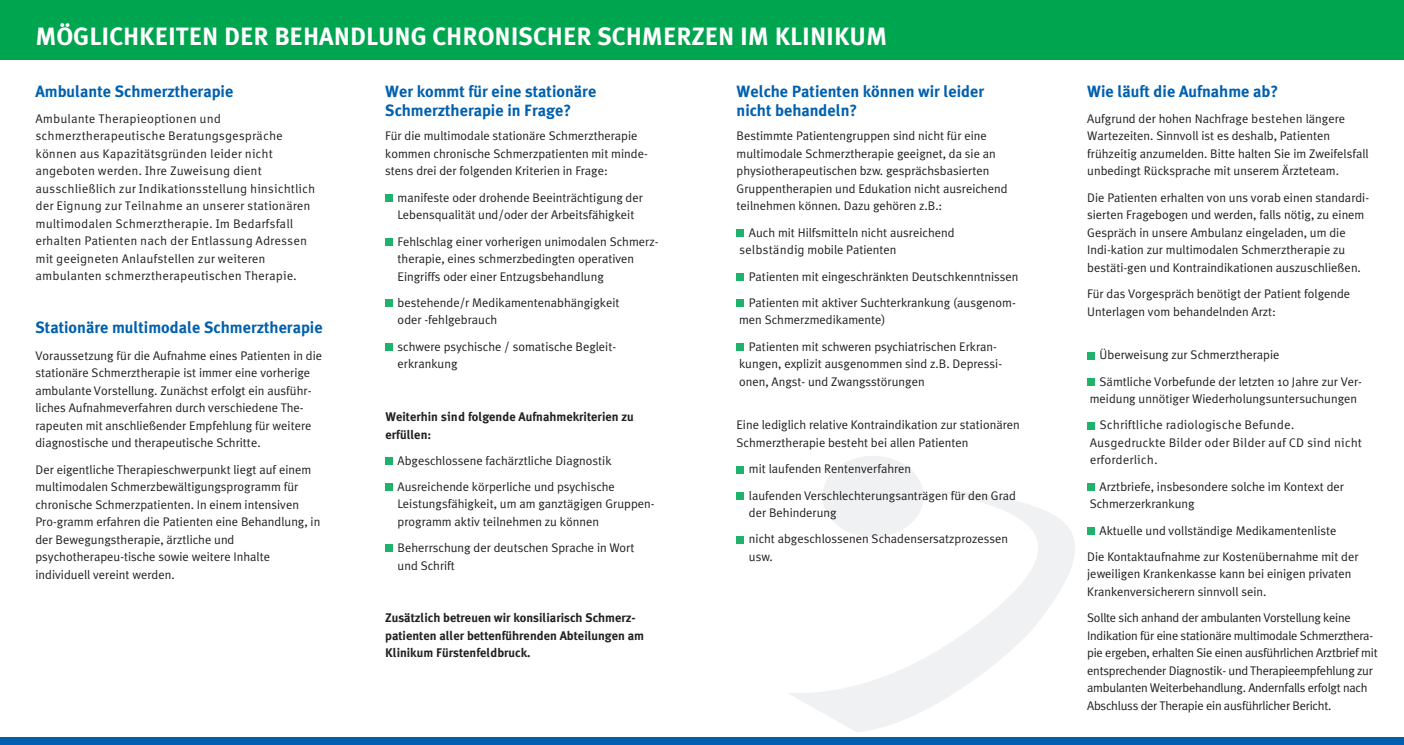
<style>
.page{position:relative;width:1404px;height:745px;background:#fff}
.page>*{position:absolute;margin:0;border:0;box-sizing:border-box;transform-origin:0 0}
.Headline{font:700 25px "Meta Plus";color:#fff}
.Headline-2{font:700 16.25px/19.6px "Meta Plus";color:#0160ae}
.Fließtext{font:700 16.25px "Meta Plus";color:#0160ae}
.Fließtext-2{font:12.5px/17.5px "Meta Plus Normal";color:#231f20}
.Fließtext_eingerückt{font:12.5px/17.5px "Meta Plus Normal";color:#231f20}
.Fließtext-3{font:12.5px/17.5px "Meta Correspondence Pro";color:#231f20}
.Fließtext-4{font:12.5px/17.5px "Meta Plus Normal";letter-spacing:-.02em;color:#231f20}
.Fließtext-5{font:700 12.5px/17.5px "Meta Plus";color:#231f20}
.Fließtext_eingerückt-2{font:12.5px/17.5px "Meta Correspondence Pro";color:#231f20}
.s1{font-family:"Meta Correspondence Pro"}
</style>
<div class="page">
<div style="left:0;top:0;width:1403px;height:60px;background:#00a54f"></div>
<div style="left:822px;top:455px;width:101px;height:82px;background:#f0f1f3;border-radius:50%"></div>
<svg style="left:788px;top:489px;width:287px;height:242px"></svg>
<div style="left:736px;top:229px;width:8px;height:7px;background:#1eb26a"></div>
<div style="left:736px;top:273px;width:8px;height:7px;background:#1eb26a"></div>
<div style="left:736px;top:299px;width:8px;height:7px;background:#1eb26a"></div>
<div style="left:736px;top:343px;width:8px;height:7px;background:#1eb26a"></div>
<div style="left:736px;top:465px;width:8px;height:8px;background:#1eb26a"></div>
<div style="left:736px;top:491px;width:8px;height:8px;background:#1eb26a"></div>
<div style="left:736px;top:535px;width:8px;height:8px;background:#1eb26a"></div>
<div style="left:1087px;top:351px;width:7px;height:8px;background:#1eb26a"></div>
<div style="left:1087px;top:378px;width:7px;height:7px;background:#1eb26a"></div>
<div style="left:1087px;top:421px;width:7px;height:8px;background:#1eb26a"></div>
<div style="left:1087px;top:483px;width:7px;height:7px;background:#1eb26a"></div>
<div style="left:1087px;top:526px;width:7px;height:8px;background:#1eb26a"></div>
<div style="left:385px;top:194px;width:7px;height:7px;background:#1eb26a"></div>
<div style="left:385px;top:238px;width:7px;height:7px;background:#1eb26a"></div>
<div style="left:385px;top:299px;width:7px;height:7px;background:#1eb26a"></div>
<div style="left:385px;top:343px;width:7px;height:7px;background:#1eb26a"></div>
<div style="left:385px;top:456px;width:7px;height:8px;background:#1eb26a"></div>
<div style="left:385px;top:483px;width:7px;height:7px;background:#1eb26a"></div>
<div style="left:385px;top:544px;width:7px;height:7px;background:#1eb26a"></div>
<div style="left:0;top:737px;width:1403px;height:7px;background:#0160ae"></div>
<p class="Headline" style="left:35px;top:22px;width:853px">MÖGLICHKEITEN DER BEHANDLUNG CHRONISCHER SCHMERZEN IM KLINIKUM</p>
<p class="Fließtext" style="left:35px;top:81px;width:199px">Ambulante Schmerztherapie</p>
<p class="Fließtext-3" style="left:35px;top:108px;width:281px">Ambulante Therapieoptionen und schmerztherapeutische Beratungsgespräche können aus Kapazitätsgründen leider nicht angeboten werden. Ihre Zuweisung dient ausschließlich zur Indikationsstellung hinsichtlich der Eignung zur Teilnahme an unserer stationären multimodalen Schmerztherapie. Im Bedarfsfall erhalten Patienten nach der Entlassung Adressen mit geeigneten Anlaufstellen zur weiteren ambulanten schmerztherapeutischen Therapie.</p>
<p class="Fließtext" style="left:35px;top:318px;width:289px">Stationäre multimodale Schmerztherapie</p>
<p class="Fließtext-2" style="left:35px;top:346px;width:288px">Voraussetzung für die Aufnahme eines Patienten in die stationäre Schmerztherapie ist immer eine vorherige ambulante Vorstellung. Zunächst erfolgt ein ausführ&shy;liches Aufnahmeverfahren durch verschiedene The&shy;rapeuten mit anschließender Empfehlung für weitere diagnostische und therapeutische Schritte.</p>
<p class="Fließtext-2" style="left:35px;top:460px;width:286px">Der eigentliche Therapieschwerpunkt liegt auf einem multimodalen Schmerzbewältigungsprogramm für chronische Schmerzpatienten. In einem intensiven Pro-gramm erfahren die Patienten eine Behandlung, in der Bewegungstherapie, ärztliche und psychotherapeu-tische sowie weitere Inhalte individuell vereint werden.</p>
<p class="Headline-2" style="left:385px;top:81px;width:212px">Wer kommt für eine stationäre<br>Schmerztherapie in Frage?</p>
<p class="Fließtext-2" style="left:385px;top:127px;width:264px">Für die multimodale stationäre Schmerztherapie kommen chronische Schmerzpatienten mit minde&shy;stens drei der folgenden Kriterien in Frage:</p>
<p class="Fließtext_eingerückt" style="left:397px;top:188px;width:247px">manifeste oder drohende Beeinträchtigung der<br>Lebensqualität und/oder der Arbeitsfähigkeit</p>
<p class="Fließtext_eingerückt" style="left:397px;top:232px;width:262px">Fehlschlag einer vorherigen unimodalen Schmerz&shy;therapie, eines schmerzbedingten operativen<br>Eingriffs oder einer Entzugsbehandlung</p>
<p class="Fließtext_eingerückt" style="left:397px;top:293px;width:223px">bestehende/r Medikamentenabhängigkeit oder -fehlgebrauch</p>
<p class="Fließtext_eingerückt" style="left:397px;top:337px;width:220px">schwere psychische / somatische Begleit&shy;erkrankung</p>
<p class="Headline-2" style="left:736px;top:81px;width:249px">Welche Patienten können wir leider nicht behandeln?</p>
<p class="Fließtext-2" style="left:736px;top:127px;width:272px">Bestimmte Patientengruppen sind nicht für eine multimodale Schmerztherapie geeignet, da sie an physiotherapeutischen bzw. gesprächsbasierten Gruppentherapien und Edukation nicht ausreichend teilnehmen können. Dazu gehören z.B.:</p>
<p class="Fließtext_eingerückt" style="left:739px;top:223px;width:217px;line-height:17.1px;text-indent:10px">Auch mit Hilfsmitteln nicht ausreichend <span class="s1">selbständig</span> mobile Patienten</p>
<p class="Fließtext_eingerückt" style="left:749px;top:263px;width:271px;line-height:26.2px">Patienten mit eingeschränkten Deutschkenntnissen<br>Patienten mit aktiver Suchterkrankung (ausgenom-</p>
<p class="Fließtext_eingerückt" style="left:749px;top:306px;width:249px;line-height:26.2px;text-indent:-10px">men Schmerzmedikamente)<br>Patienten mit schweren psychiatrischen Erkran-</p>
<p class="Fließtext_eingerückt" style="left:739px;top:354px;width:264px">kungen, explizit ausgenommen sind z.B. Depressi&shy;onen, Angst- und Zwangsstörungen</p>
<p class="Fließtext-2" style="left:736px;top:416px;width:285px">Eine lediglich relative Kontraindikation zur stationären<br>Schmerztherapie besteht bei allen Patienten</p>
<p class="Fließtext_eingerückt" style="left:749px;top:459px;width:164px">mit laufenden Rentenverfahren</p>
<p class="Fließtext_eingerückt" style="left:749px;top:486px;width:268px">laufenden Verschlechterungsanträgen für den Grad der Behinderung</p>
<p class="Fließtext_eingerückt" style="left:749px;top:529px;width:261px">nicht abgeschlossenen Schadensersatzprozessen usw.</p>
<p class="Fließtext-5" style="left:385px;top:407px;width:250px"><span class="s1">W</span>eiterhin <span class="s1">sind</span> folgende Aufnahmekriterien zu erfüllen:</p>
<p class="Fließtext_eingerückt" style="left:397px;top:451px;width:215px">Abgeschlossene fachärztliche Diagnostik</p>
<p class="Fließtext_eingerückt" style="left:397px;top:477px;width:258px">Ausreichende körperliche und psychische<br>Leistungsfähigkeit, um am ganztägigen Gruppen&shy;programm aktiv teilnehmen zu können</p>
<p class="Fließtext_eingerückt" style="left:397px;top:538px;width:238px">Beherrschung der deutschen Sprache in Wort und Schrift</p>
<p class="Fließtext-5" style="left:385px;top:608px;width:260px">Zusätzlich betreuen wir konsiliarisch Schmerz&shy;patienten aller bettenführenden Abteilungen am<br>Klinikum Fürstenfeldbruck.</p>
<p class="Fließtext" style="left:1087px;top:81px;width:193px">Wie läuft die Aufnahme ab?</p>
<p class="Fließtext-2" style="left:1087px;top:109px;width:283px">Aufgrund der hohen Nachfrage <span class="s1">bestehen</span> längere Wartezeiten. Sinnvoll ist es deshalb, Patienten frühzeitig anzumelden. Bitte halten Sie im Zweifelsfall unbedingt Rücksprache mit unserem Ärzteteam.</p>
<p class="Fließtext-2" style="left:1087px;top:188px;width:283px">Die Patienten erhalten von uns vorab einen standardi&shy;sierten Fragebogen und werden, falls nötig, zu einem Gespräch in unsere Ambulanz eingeladen, um die Indi-kation zur multimodalen Schmerztherapie zu bestäti-gen und Kontraindikationen auszuschließen.</p>
<p class="Fließtext-2" style="left:1087px;top:284px;width:264px">Für das Vorgespräch benötigt der Patient folgende<br>Unterlagen vom behandelnden Arzt:</p>
<p class="Fließtext_eingerückt" style="left:1099px;top:341px;width:264px;line-height:26.2px">Überweisung zur Schmerztherapie<br>Sämtliche Vorbefunde der letzten 10 Jahre zur Ver-</p>
<p class="Fließtext_eingerückt" style="left:1099px;top:385px;width:259px;line-height:25.9px;text-indent:-10px">meidung unnötiger Wiederholungsuntersuchungen<br><span class="s1">Schriftliche radiologische Befunde.</span></p>
<p class="Fließtext_eingerückt-2" style="left:1089px;top:432px;width:274px">Ausgedruckte Bilder oder Bilder auf CD sind nicht erforderlich.</p>
<p class="Fließtext_eingerückt" style="left:1089px;top:477px;width:256px;text-indent:10px">Arztbriefe, insbesondere solche im Kontext der<br>Schmerzerkrankung</p>
<p class="Fließtext_eingerückt" style="left:1099px;top:521px;width:238px">Aktuelle und vollständige Medikamentenliste</p>
<p class="Fließtext-2" style="left:1087px;top:547px;width:273px">Die Kontaktaufnahme zur Kostenübernahme mit der jeweiligen Krankenkasse kann bei einigen privaten<br>Krankenversicherern sinnvoll sein.</p>
<p class="Fließtext-4" style="left:1087px;top:608px;width:292px">Sollte sich anhand der ambulanten Vorstellung keine Indikation für eine stationäre multimodale Schmerzthera&shy;pie ergeben, erhalten Sie einen ausführlichen Arztbrief mit entsprechender Diagnostik- und Therapieempfehlung zur ambulanten Weiterbehandlung. Andernfalls erfolgt nach Abschluss der Therapie ein ausführlicher Bericht.</p>
</div>
